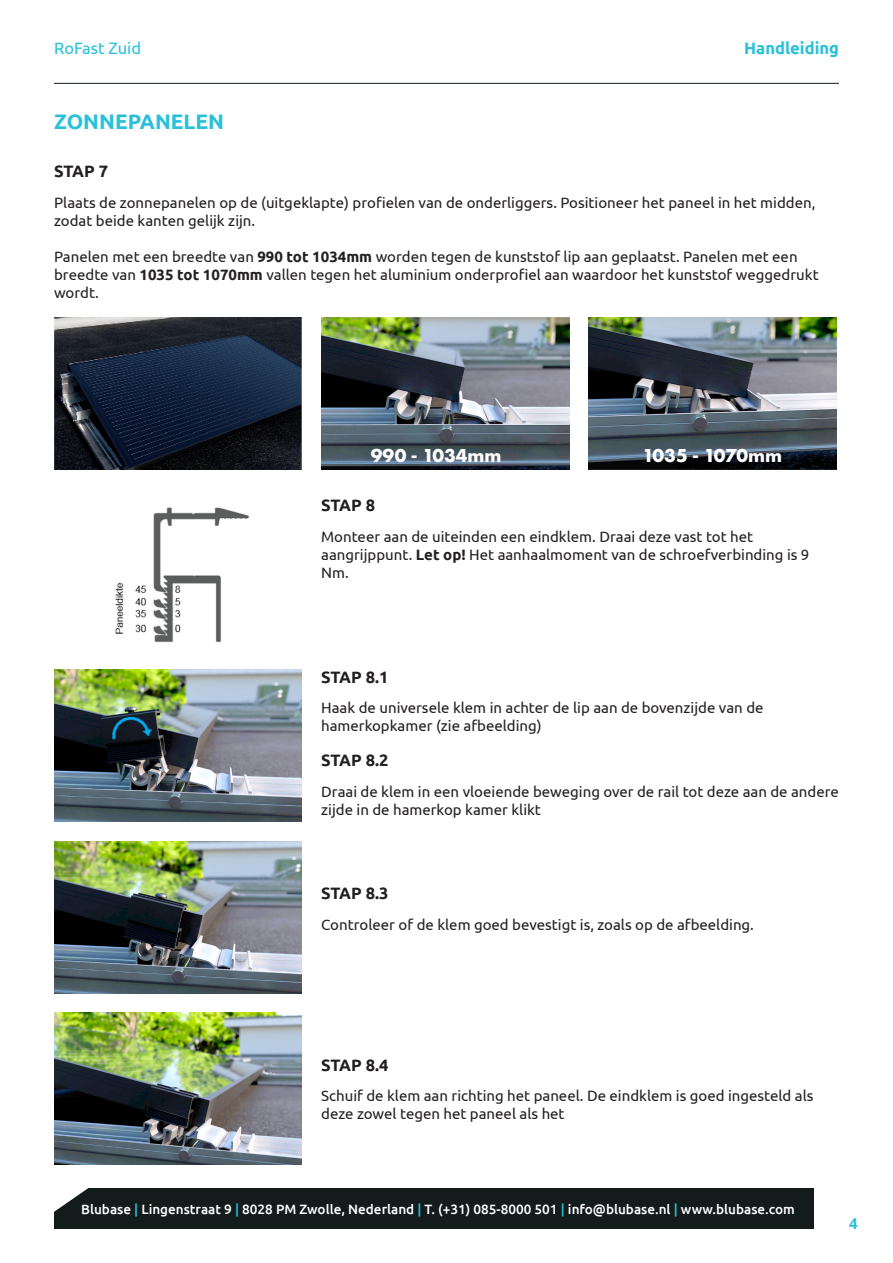
<style>
.page{position:relative;width:893px;height:1263px;background:#fff}
.page>*{position:absolute;margin:0;border:0;box-sizing:border-box;transform-origin:0 0}
.t1{font:700 21px "Ubuntu";color:#29c0da}
.t2{font:700 19.5px "Futura PT";color:#fff}
.t3{font:700 16.5px "Ubuntu";letter-spacing:-.02em;color:#231f20}
.t4{font:700 16.5px "Ubuntu";color:#29c0da}
.t5{font:16.5px "Ubuntu";color:#29c0da}
.t6{font:15px/18px "Ubuntu";color:#231f20}
.t7{font:700 15px "Open Sans";color:#29c0da}
.t8{font:500 13.5px "Ubuntu";color:#fff}
.s1{font-weight:700}
.s2{color:#29c0da}
</style>
<div class="page">
<hr style="left:54px;top:83px;width:785px;height:1px;background:#141c1b">
<img style="left:115px;top:507px;width:134px;height:136px">
<img style="left:54px;top:670px;width:248px;height:152px">
<img style="left:54px;top:1013px;width:248px;height:152px">
<img style="left:54px;top:841px;width:248px;height:152px">
<img style="left:102px;top:702px;width:58px;height:44px">
<img style="left:54px;top:317px;width:248px;height:152px">
<img style="left:321px;top:317px;width:248px;height:152px">
<img style="left:588px;top:317px;width:248px;height:152px">
<div style="left:54px;top:1188px;width:759px;height:41px;background:#141c1b"></div>
<svg style="left:54px;top:1188px;width:35px;height:24px"></svg>
<p class="t5" style="left:54px;top:38px;width:89px">RoFast Zuid</p>
<p class="t4" style="left:744px;top:38px;width:96px">Handleiding</p>
<p class="t1" style="left:54px;top:109px;width:171px">ZONNEPANELEN</p>
<p class="t3" style="left:54px;top:161px;width:55px">STAP 7</p>
<p class="t6" style="left:54px;top:193px;width:763px">Plaats de zonnepanelen op de (uitgeklapte) profielen van de onderliggers. Positioneer het paneel in het midden, zodat beide kanten gelijk zijn.</p>
<p class="t6" style="left:54px;top:247px;width:766px">Panelen met een breedte van <span class="s1">990 tot 1034mm</span> worden tegen de kunststof lip aan geplaatst. Panelen met een breedte van <span class="s1">1035 tot 1070mm</span> vallen tegen het aluminium onderprofiel aan waardoor het kunststof weggedrukt wordt.</p>
<p class="t2" style="left:371px;top:443px;width:132px">990 - 1034mm</p>
<p class="t2" style="left:643px;top:443px;width:141px">1035 - 1070mm</p>
<p class="t3" style="left:321px;top:495px;width:55px">STAP 8</p>
<p class="t6" style="left:321px;top:527px;width:434px">Monteer aan de uiteinden een eindklem. Draai deze vast tot het</p>
<p class="t6" style="left:321px;top:545px;width:490px">aangrijppunt. <span class="s1">Let op!</span> Het aanhaalmoment van de schroefverbinding is 9<br>Nm.</p>
<p class="t3" style="left:321px;top:667px;width:69px">STAP 8.1</p>
<p class="t6" style="left:321px;top:698px;width:444px">Haak de universele klem in achter de lip aan de bovenzijde van de hamerkopkamer (zie afbeelding)</p>
<p class="t3" style="left:321px;top:750px;width:69px">STAP 8.2</p>
<p class="t6" style="left:321px;top:782px;width:519px">Draai de klem in een vloeiende beweging over de rail tot deze aan de andere zijde in de hamerkop kamer klikt</p>
<p class="t3" style="left:321px;top:883px;width:69px">STAP 8.3</p>
<p class="t6" style="left:321px;top:915px;width:434px">Controleer of de klem goed bevestigt is, zoals op de afbeelding.</p>
<p class="t3" style="left:321px;top:1055px;width:69px">STAP 8.4</p>
<p class="t6" style="left:321px;top:1086px;width:494px">Schuif de klem aan richting het paneel. De eindklem is goed ingesteld als deze zowel tegen het paneel als het</p>
<p class="t8" style="left:81px;top:1200px;width:715px">Blubase <span class="s2">|</span> Lingenstraat 9 <span class="s2">|</span> 8028 PM Zwolle, Nederland <span class="s2">|</span> T. (+31) 085-8000 501 <span class="s2">|</span> info@blubase.nl <span class="s2">|</span> www.blubase.com</p>
<p class="t7" style="left:849px;top:1212px;width:10px">4</p>
</div>
